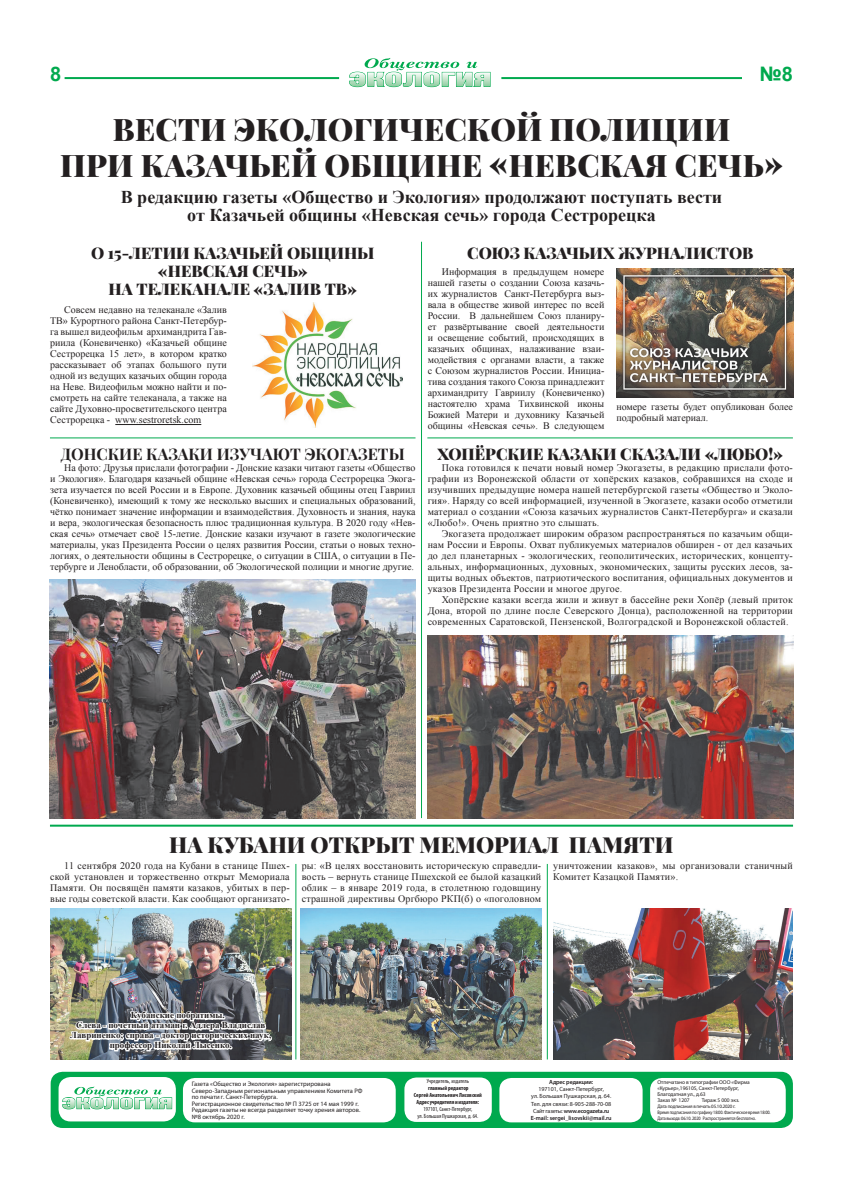
<style>
.page{position:relative;width:842px;height:1191px;background:#fff}
.page>*{position:absolute;margin:0;border:0;box-sizing:border-box;transform-origin:0 0}
.t1{font:900 31px "Playfair Display";letter-spacing:.005em;color:#231f20}
.t2{font:900 22px "Playfair Display";color:#231f20}
.t3{font:700 20px "Arial";color:#00a94e}
.t4{font:700 18px/18px "Times New Roman";color:#231f20;text-align:center}
.t5{font:900 16px "Playfair Display";letter-spacing:-.005em;color:#231f20}
.t6{font:700 16px "Playfair Display";color:#231f20}
.t7{font:10px/11px "Times New Roman";letter-spacing:.015em;color:#231f20;text-align:justify}
.t8{font:700 9px "Times New Roman";color:#231f20}
.t9{font:6.5px/6.5px "Myriad Pro";color:#231f20}
.t10{font:6px/7.2px "Myriad Pro";color:#231f20;text-align:center}
.t11{font:condensed 6px/7px "Myriad Pro";color:#231f20;text-align:center}
.t12{font:700 condensed 6px/7px "Myriad Pro";letter-spacing:-.005em;color:#231f20;text-align:center}
.t13{font:600 6px "Myriad Pro";letter-spacing:-.02em;color:#231f20}
.t14{font:5.5px/6px "Myriad Pro";letter-spacing:-.01em;color:#231f20}
.t15{font:5px/6px "Myriad Pro";letter-spacing:-.03em;color:#231f20}
.s1{font-weight:600}
</style>
<div class="page">
<hr style="left:65px;top:77px;width:274px;height:2px;background:#00a94e">
<hr style="left:501px;top:77px;width:240px;height:2px;background:#00a94e">
<svg style="left:349px;top:58px;width:142px;height:29px"></svg>
<div style="left:51px;top:1071px;width:742px;height:57px;background:#00a94e;border-radius:12px"></div>
<div style="left:59px;top:1077px;width:117px;height:44px;background:#fff;border-radius:12px"></div>
<div style="left:183px;top:1078px;width:213px;height:44px;background:#fff;border-radius:12px"></div>
<div style="left:404px;top:1077px;width:88px;height:45px;background:#fff;border-radius:12px"></div>
<div style="left:499px;top:1078px;width:144px;height:44px;background:#fff;border-radius:12px"></div>
<div style="left:650px;top:1078px;width:136px;height:44px;background:#fff;border-radius:12px"></div>
<svg style="left:62px;top:1086px;width:110px;height:23px"></svg>
<img style="left:50px;top:908px;width:241px;height:151px">
<img style="left:300px;top:908px;width:241px;height:151px">
<img style="left:553px;top:908px;width:239px;height:151px">
<img style="left:68px;top:1005px;width:205px;height:55px">
<hr style="left:115px;top:424px;width:86px;height:1px;background:#231f20">
<img style="left:253px;top:303px;width:150px;height:124px">
<img style="left:50px;top:579px;width:365px;height:239px">
<img style="left:427px;top:635px;width:366px;height:183px">
<hr style="left:296px;top:864px;width:1px;height:195px;background:#00a94e">
<hr style="left:547px;top:864px;width:1px;height:195px;background:#00a94e">
<hr style="left:50px;top:437px;width:365px;height:1px;background:#00a94e">
<hr style="left:427px;top:437px;width:366px;height:1px;background:#00a94e">
<hr style="left:50px;top:824px;width:743px;height:2px;background:#00a94e">
<img style="left:616px;top:268px;width:177px;height:130px">
<hr style="left:421px;top:242px;width:1px;height:576px;background:#00a94e">
<h3 class="t3" style="left:50px;top:60px;width:13px">8</h3>
<h3 class="t3" style="left:759px;top:60px;width:35px">№8</h3>
<h1 class="t1" style="left:113px;top:109px;width:46px">ВЕСТИ</h1>
<h1 class="t1" style="left:234px;top:109px;width:144px">ЭКОЛОГИЧЕСК</h1>
<h1 class="t1" style="left:490px;top:109px;width:214px">ОЙ ПОЛИЦИИ</h1>
<h1 class="t1" style="left:60px;top:145px;width:25px">ПРИ</h1>
<h1 class="t1" style="left:141px;top:145px;width:23px">КАЗАЧЬЕЙ</h1>
<h1 class="t1" style="left:325px;top:145px;width:55px">ОБЩИ</h1>
<h1 class="t1" style="left:436px;top:145px;width:165px">Не «НЕВСКАЯ</h1>
<h1 class="t1" style="left:675px;top:145px;width:23px">СЕЧЬ</h1>
<h1 class="t1" style="left:764px;top:145px;width:21px">»</h1>
<h3 class="t4" style="left:121px;top:188px;width:603px">В редакцию газеты «Общество и Экология» продолжают поступать вести от Казачьей общины «Невская сечь» города Сестрорецка</h3>
<h3 class="t5" style="left:91px;top:243px;width:52px">О 15-ЛЕТИИ</h3>
<h3 class="t5" style="left:193px;top:243px;width:13px">КАЗАЧЬЕЙ</h3>
<h3 class="t5" style="left:287px;top:243px;width:29px">ОБЩИ</h3>
<h3 class="t5" style="left:344px;top:243px;width:32px">НЫ</h3>
<h3 class="t5" style="left:158px;top:261px;width:58px">«НЕВСКАЯ</h3>
<h3 class="t5" style="left:252px;top:261px;width:13px">СЕЧЬ</h3>
<h3 class="t5" style="left:298px;top:261px;width:11px">»</h3>
<h3 class="t5" style="left:109px;top:279px;width:41px">НА ТЕЛЕКА</h3>
<h3 class="t5" style="left:203px;top:279px;width:26px">НАЛЕ</h3>
<h3 class="t5" style="left:254px;top:279px;width:23px">«ЗАЛИ</h3>
<h3 class="t5" style="left:310px;top:279px;width:49px">В ТВ»</h3>
<p class="t7" style="left:50px;top:304px;width:178px;text-indent:14px">Совсем недавно на телеканале «Залив ТВ» Курортного района Санкт-Петербур&shy;га вышел видеофильм архимандрита Гав&shy;риила (Коневиченко) «Казачьей общине Сестрорецка 15 лет», в котором кратко рассказывает об этапах большого пути одной из ведущих казачьих общин города на Неве. Видеофильм можно найти и по&shy;смотреть на сайте телеканала, а также на сайте Духовно-просветительского центра Сестрорецка - www.sestroretsk.com</p>
<h3 class="t6" style="left:61px;top:443px;width:345px">ДОНСКИЕ КАЗАКИ ИЗУЧАЮТ ЭКОГАЗЕТЫ</h3>
<p class="t7" style="left:50px;top:461px;width:367px;text-indent:14px">На фото: Друзья прислали фотографии - Донские казаки читают газеты «Общество и Экология». Благодаря казачьей общине «Невская сечь» города Сестрорецка Экога&shy;зета изучается по всей России и в Европе. Духовник казачьей общины отец Гавриил (Коневиченко), имеющий к тому же несколько высших и специальных образований, чётко понимает значение информации и взаимодействия. Духовность и знания, наука и вера, экологическая безопасность плюс традиционная культура. В 2020 году «Нев&shy;ская сечь» отмечает своё 15-летие. Донские казаки изучают в газете экологические материалы, указ Президента России о целях развития России, статьи о новых техно&shy;логиях, о деятельности общины в Сестрорецке, о ситуации в США, о ситуации в Пе&shy;тербурге и Ленобласти, об образовании, об Экологической полиции и многие другие.</p>
<h3 class="t5" style="left:467px;top:243px;width:69px">СОЮЗ КАЗАЧЬИ</h3>
<h3 class="t5" style="left:603px;top:243px;width:30px">Х ЖУР</h3>
<h3 class="t5" style="left:657px;top:243px;width:27px">НАЛИСТ</h3>
<h3 class="t5" style="left:729px;top:243px;width:26px">ОВ</h3>
<p class="t7" style="left:428px;top:266px;width:178px;text-indent:14px">Информация в предыдущем номере нашей газеты о создании Союза казачь&shy;их журналистов Санкт-Петербурга выз&shy;вала в обществе живой интерес по всей России. В дальнейшем Союз планиру&shy;ет развёртывание своей деятельности и освещение событий, происходящих в казачьих общинах, налаживание взаи&shy;модействия с органами власти, а также с Союзом журналистов России. Инициа&shy;тива создания такого Союза принадлежит архимандриту Гавриилу (Коневиченко) настоятелю храма Тихвинской иконы Божией Матери и духовнику Казачьей общины «Невская сечь». В следующем</p>
<p class="t7" style="left:616px;top:401px;width:178px">номере газеты будет опубликован более подробный материал.</p>
<h3 class="t5" style="left:437px;top:443px;width:37px">ХОПЁРСКИЕ</h3>
<h3 class="t5" style="left:547px;top:443px;width:13px">КАЗАКИ</h3>
<h3 class="t5" style="left:620px;top:443px;width:13px">СКАЗАЛИ</h3>
<h3 class="t5" style="left:705px;top:443px;width:25px">«ЛЮБ</h3>
<h3 class="t5" style="left:755px;top:443px;width:29px">О!»</h3>
<p class="t7" style="left:428px;top:461px;width:367px;text-indent:14px">Пока готовился к печати новый номер Экогазеты, в редакцию прислали фото&shy;графии из Воронежской области от хопёрских казаков, собравшихся на сходе и изучивших предыдущие номера нашей петербургской газеты «Общество и Эколо&shy;гия». Наряду со всей информацией, изученной в Экогазете, казаки особо отметили материал о создании «Союза казачьих журналистов Санкт-Петербурга» и сказали «Любо!». Очень приятно это слышать.</p>
<p class="t7" style="left:428px;top:527px;width:367px;text-indent:14px">Экогазета продолжает широким образом распространяться по казачьим общи&shy;нам России и Европы. Охват публикуемых материалов обширен - от дел казачьих до дел планетарных - экологических, геополитических, исторических, концепту&shy;альных, информационных, духовных, экономических, защиты русских лесов, за&shy;щиты водных объектов, патриотического воспитания, официальных документов и указов Президента России и многое другое.</p>
<p class="t7" style="left:428px;top:593px;width:367px;text-indent:14px">Хопёрские казаки всегда жили и живут в бассейне реки Хопёр (левый приток Дона, второй по длине после Северского Донца), расположенной на территории современных Саратовской, Пензенской, Волгоградской и Воронежской областей.</p>
<h2 class="t2" style="left:169px;top:830px;width:55px">НА КУБА</h2>
<h2 class="t2" style="left:269px;top:830px;width:77px">НИ ОТКР</h2>
<h2 class="t2" style="left:375px;top:830px;width:64px">ЫТ МЕМ</h2>
<h2 class="t2" style="left:476px;top:830px;width:35px">ОРИАЛ</h2>
<h2 class="t2" style="left:569px;top:830px;width:19px">ПАМЯТИ</h2>
<p class="t7" style="left:50px;top:859px;width:241px;text-indent:14px">11 сентября 2020 года на Кубани в станице Пшех&shy;ской установлен и торжественно открыт Мемориала Памяти. Он посвящён памяти казаков, убитых в пер&shy;вые годы советской власти. Как сообщают организато-</p>
<p class="t7" style="left:302px;top:859px;width:241px">ры: «В целях восстановить историческую справедли&shy;вость – вернуть станице Пшехской ее былой казацкий облик – в январе 2019 года, в столетнюю годовщину страшной директивы Оргбюро РКП(б) о «поголовном</p>
<p class="t7" style="left:553px;top:859px;width:241px">уничтожении казаков», мы организовали станичный<br>Комитет Казацкой Памяти».</p>
<p class="t8" style="left:131px;top:1009px;width:95px">Кубанские побратимы.</p>
<p class="t8" style="left:76px;top:1019px;width:191px">Слева - почетный атаман г. Адлера Владислав</p>
<p class="t8" style="left:70px;top:1029px;width:202px">Лавриненко; справа - доктор исторических наук,</p>
<p class="t8" style="left:110px;top:1039px;width:124px">профессор Николай Лысенко.</p>
<p class="t9" style="left:192px;top:1080px;width:172px">Газета «Общество и Экология» зарегистрирована Северо-Западным региональным управлением Комитета РФ по печати г. Санкт-Петербурга.<br>Регистрационное свидетельство № П 3725 от 14 мая 1999 г.<br>Редакция газеты не всегда разделяет точку зрения авторов. №8 октябрь 2020 г.</p>
<p class="t11" style="left:427px;top:1077px;width:44px">Учредитель, издатель</p>
<p class="t12" style="left:414px;top:1084px;width:69px">главный редактор<br>Сергей Анатольевич Лисовский<br>Адрес учредителя и издателя:</p>
<p class="t11" style="left:417px;top:1105px;width:63px">197101, Санкт-Петербург,<br>ул. Большая Пушкарская, д. 64.</p>
<p class="t13" style="left:549px;top:1078px;width:45px">Адрес редакции:</p>
<p class="t10" style="left:531px;top:1085px;width:82px">197101, Санкт-Петербург,<br>ул. Большая Пушкарская, д. 64.<br>Тел. для связи: 8-905-288-70-08<br>Сайт газеты: <span class="s1">www.ecogazeta.ru<br>E-mail: sergei_lisovskii@mail.ru</span></p>
<p class="t14" style="left:657px;top:1078px;width:94px">Отпечатано в типографии ООО «Фирма «Курьер»,196105, Санкт-Петербург,<br>Благодатная ул., д.63</p>
<p class="t14" style="left:657px;top:1097px;width:34px">Заказ № 1207</p>
<p class="t14" style="left:702px;top:1097px;width:39px">Тираж 5 000 экз.</p>
<p class="t15" style="left:657px;top:1103px;width:115px">Дата подписания в печать 05.10.2020 г.<br>Время подписания по графику 18:00. Фактическое время 18:00.<br>Дата выхода: 06.10. 2020 Распространяется бесплатно.</p>
</div>
